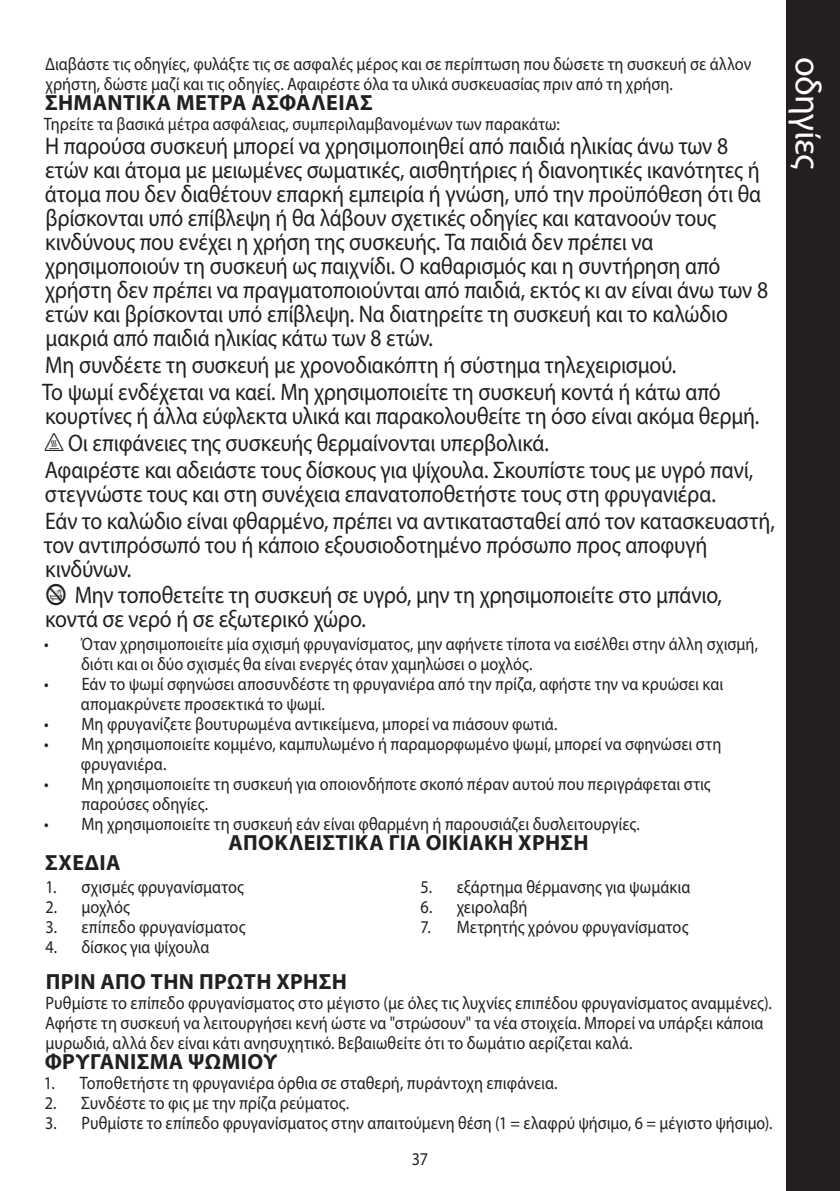
<style>
.page{position:relative;width:840px;height:1191px;background:#fff}
.page>*{position:absolute;margin:0;border:0;box-sizing:border-box;transform-origin:0 0}
.side_head{font:36px "Myriad Pro";letter-spacing:-.015em;color:#fff}
.EN60335_single{font:24px/24px "Myriad Pro";letter-spacing:-.01em;color:#231f20;scale:.9 1}
.heading{font:700 22px "Myriad Pro";letter-spacing:.015em;color:#231f20}
.sub_heading{font:700 22px "Myriad Pro";letter-spacing:.015em;color:#231f20}
.default{font:18px/20px "Myriad Pro";letter-spacing:.005em;color:#231f20;scale:.9 1}
.default-2{font:18px "Myriad Pro";letter-spacing:.005em;color:#231f20;scale:.89 1}
.s1{font-family:"Myriad IS Otext"}
</style>
<div class="page">
<div style="left:785px;top:0;width:54px;height:1191px;background:#231f20"></div>
<p class="default" style="left:45px;top:55px;width:785px">Διαβάστε τις οδηγίες, φυλάξτε τις σε ασφαλές μέρος και σε περίπτωση που δώσετε τη συσκευή σε άλλον χρήστη, δώστε μαζί και τις οδηγίες. Αφαιρέστε όλα τα υλικά συσκευασίας πριν από τη χρήση.</p>
<p class="heading" style="left:45px;top:90px;width:329px">ΣΗΜΑΝΤΙΚΑ ΜΕΤΡΑ ΑΣΦΑΛΕΙΑΣ</p>
<p class="default" style="left:44px;top:115px;width:574px">Τηρείτε τα βασικά μέτρα ασφάλειας, συμπεριλαμβανομένων των παρακάτω:</p>
<p class="EN60335_single" style="left:45px;top:135px;width:804px">Η παρούσα συσκευή μπορεί να χρησιμοποιηθεί από παιδιά ηλικίας άνω των 8 ετών και άτομα με μειωμένες σωματικές, αισθητήριες ή διανοητικές ικανότητες ή άτομα που δεν διαθέτουν επαρκή εμπειρία ή γνώση, υπό την προϋπόθεση ότι θα βρίσκονται υπό επίβλεψη ή θα λάβουν σχετικές οδηγίες και κατανοούν τους κινδύνους που ενέχει η χρήση της συσκευής. Τα παιδιά δεν πρέπει να χρησιμοποιούν τη συσκευή ως παιχνίδι. Ο καθαρισμός και η συντήρηση από χρήστη δεν πρέπει να πραγματοποιούνται από παιδιά, εκτός κι αν είναι άνω των 8 ετών και βρίσκονται υπό επίβλεψη. Να διατηρείτε τη συσκευή και το καλώδιο μακριά από παιδιά ηλικίας κάτω των 8 ετών.</p>
<p class="EN60335_single" style="left:45px;top:353px;width:702px">Μη συνδέετε τη συσκευή με χρονοδιακόπτη ή σύστημα τηλεχειρισμού.</p>
<p class="EN60335_single" style="left:42px;top:380px;width:797px">Το ψωμί ενδέχεται να καεί. Μη χρησιμοποιείτε τη συσκευή κοντά ή κάτω από κουρτίνες ή άλλα εύφλεκτα υλικά και παρακολουθείτε τη όσο είναι ακόμα θερμή.</p>
<p class="EN60335_single" style="left:47px;top:431px;width:558px"><span class="s1">h</span> Οι επιφάνειες της συσκευής θερμαίνονται υπερβολικά.</p>
<p class="EN60335_single" style="left:45px;top:458px;width:788px">Αφαιρέστε και αδειάστε τους δίσκους για ψίχουλα. Σκουπίστε τους με υγρό πανί, στεγνώστε τους και στη συνέχεια επανατοποθετήστε τους στη φρυγανιέρα.</p>
<p class="EN60335_single" style="left:44px;top:509px;width:813px">Εάν το καλώδιο είναι φθαρμένο, πρέπει να αντικατασταθεί από τον κατασκευαστή, τον αντιπρόσωπό του ή κάποιο εξουσιοδοτημένο πρόσωπο προς αποφυγή κινδύνων.</p>
<p class="EN60335_single" style="left:45px;top:584px;width:753px"><span class="s1">b</span> Μην τοποθετείτε τη συσκευή σε υγρό, μην τη χρησιμοποιείτε στο μπάνιο, κοντά σε νερό ή σε εξωτερικό χώρο.</p>
<p class="default" style="left:81px;top:634px;width:753px;text-indent:-37px">• Όταν χρησιμοποιείτε μία σχισμή φρυγανίσματος, μην αφήνετε τίποτα να εισέλθει στην άλλη σχισμή, διότι και οι δύο σχισμές θα είναι ενεργές όταν χαμηλώσει ο μοχλός.</p>
<p class="default" style="left:81px;top:674px;width:714px;text-indent:-37px">• Εάν το ψωμί σφηνώσει αποσυνδέστε τη φρυγανιέρα από την πρίζα, αφήστε την να κρυώσει και απομακρύνετε προσεκτικά το ψωμί.</p>
<p class="default" style="left:44px;top:714px;width:571px">• Μη φρυγανίζετε βουτυρωμένα αντικείμενα, μπορεί να πιάσουν φωτιά.</p>
<p class="default" style="left:81px;top:734px;width:712px;text-indent:-37px">• Μη χρησιμοποιείτε κομμένο, καμπυλωμένο ή παραμορφωμένο ψωμί, μπορεί να σφηνώσει στη φρυγανιέρα.</p>
<p class="default" style="left:81px;top:774px;width:700px;text-indent:-37px">• Μη χρησιμοποιείτε τη συσκευή για οποιονδήποτε σκοπό πέραν αυτού που περιγράφεται στις παρούσες οδηγίες.</p>
<p class="default" style="left:44px;top:814px;width:663px">• Μη χρησιμοποιείτε τη συσκευή εάν είναι φθαρμένη ή παρουσιάζει δυσλειτουργίες.</p>
<p class="sub_heading" style="left:228px;top:830px;width:361px">ΑΠΟΚΛΕΙΣΤΙΚΆ ΓΙΑ ΟΙΚΙΑΚΉ ΧΡΉΣΗ</p>
<p class="heading" style="left:45px;top:850px;width:77px">ΣΧΈΔΙΑ</p>
<p class="default" style="left:45px;top:877px;width:222px">1. σχισμές φρυγανίσματος</p>
<p class="default" style="left:45px;top:897px;width:95px">2. μοχλός</p>
<p class="default" style="left:45px;top:917px;width:224px">3. επίπεδο φρυγανίσματος</p>
<p class="default" style="left:45px;top:937px;width:184px">4. δίσκος για ψίχουλα</p>
<p class="default" style="left:420px;top:877px;width:301px">5. εξάρτημα θέρμανσης για ψωμάκια</p>
<p class="default" style="left:420px;top:897px;width:120px">6. χειρολαβή</p>
<p class="default" style="left:420px;top:917px;width:299px">7. Μετρητής χρόνου φρυγανίσματος</p>
<p class="heading" style="left:46px;top:969px;width:302px">ΠΡΙΝ ΑΠΟ ΤΗΝ ΠΡΩΤΗ ΧΡΗΣΗ</p>
<p class="default" style="left:45px;top:993px;width:808px">Ρυθμίστε το επίπεδο φρυγανίσματος στο μέγιστο (με όλες τις λυχνίες επιπέδου φρυγανίσματος αναμμένες).<br>Αφήστε τη συσκευή να λειτουργήσει κενή ώστε να "στρώσουν" τα νέα στοιχεία. Μπορεί να υπάρξει κάποια μυρωδιά, αλλά δεν είναι κάτι ανησυχητικό. Βεβαιωθείτε ότι το δωμάτιο αερίζεται καλά.</p>
<p class="heading" style="left:45px;top:1049px;width:234px">ΦΡΥΓΑΝΙΣΜΑ ΨΩΜΙΟΥ</p>
<p class="default" style="left:44px;top:1073px;width:572px">1. Τοποθετήστε τη φρυγανιέρα όρθια σε σταθερή, πυράντοχη επιφάνεια.</p>
<p class="default" style="left:45px;top:1093px;width:339px">2. Συνδέστε το φις με την πρίζα ρεύματος.</p>
<p class="default-2" style="left:45px;top:1113px;width:818px">3. Ρυθμίστε το επίπεδο φρυγανίσματος στην απαιτούμενη θέση (1 = ελαφρύ ψήσιμο, 6 = μέγιστο ψήσιμο).</p>
<p class="default" style="left:411px;top:1149px;width:19px">37</p>
<p class="side_head" style="left:827px;top:57px;width:114px;rotate:90deg">οδηγίες</p>
</div>
